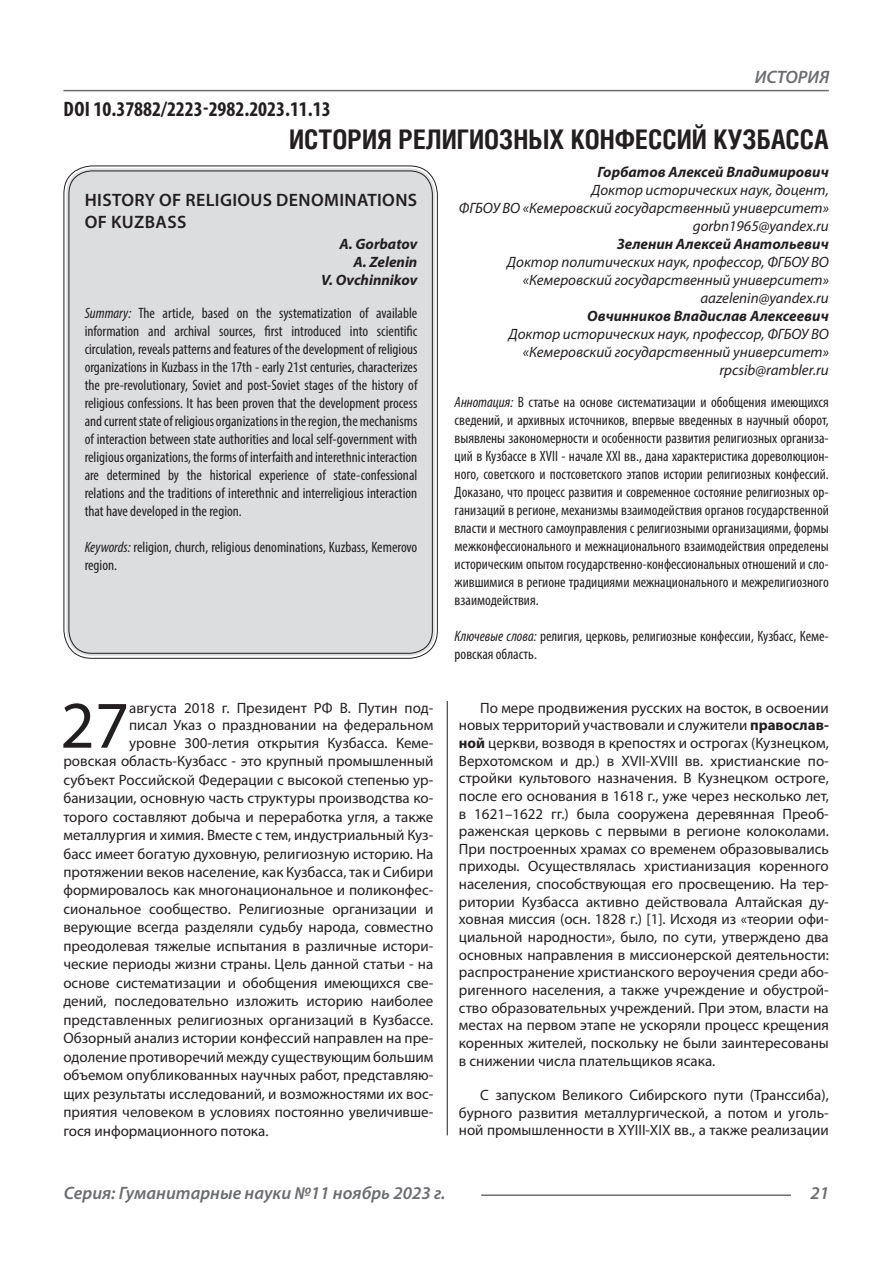
<style>
.page{position:relative;width:893px;height:1263px;background:#fff}
.page>*{position:absolute;margin:0;border:0;box-sizing:border-box;transform-origin:0 0}
.Статья_текст_первый{font:67.05px "Myriad Pro";color:#231f20}
.Статья_название{font:700 27px "Helios Cond C";color:#231f20}
.ДОИ{font:700 condensed 21px "Myriad Pro";color:#231f20}
.t1{font:italic 600 18px "Myriad Pro";color:#6c6d70}
.Статья_название_англ{font:600 18px/21.6px "Myriad Pro";letter-spacing:.02em;color:#231f20}
.Статья_текст{font:15px/17.7px "Myriad Pro";color:#231f20;text-align:justify}
.Статья_текст_первый-2{font:15px "Myriad Pro";color:#231f20}
.Статья_аннотация_анг{font:condensed 15px/18px "Myriad Pro";color:#231f20;text-align:justify}
.Статья_аннотация_тек{font:condensed 15px/18px "Myriad Pro";color:#231f20;text-align:justify}
.Статья_автор_инфо{font:italic 15px/18px "Myriad Pro";color:#231f20;text-align:right}
.Статья_автор_инфо-2{font:italic 700 15px "Myriad Pro";color:#231f20}
.Статья_автор_англ{font:italic 700 15px "Myriad Pro";color:#231f20}
.s1{font-style:italic}
.s2{font-weight:700}
</style>
<div class="page">
<hr style="left:447px;top:128px;width:1px;height:1007px;background:#231f20">
<hr style="left:63px;top:90px;width:766px;height:1px;background:#6c6d70">
<hr style="left:481px;top:1194px;width:310px;height:2px;background:#6c6d70">
<div style="left:443px;top:128px;width:10px;height:573px;background:#fff"></div>
<div style="left:66px;top:168px;width:369px;height:488px;background:#dcdddf;border-radius:26px"></div>
<p class="ДОИ" style="left:64px;top:96px;width:269px">DOI 10.37882/2223-2982.2023.11.13</p>
<p class="t1" style="left:755px;top:66px;width:76px">ИСТОРИЯ</p>
<p class="Статья_название" style="left:289px;top:124px;width:541px">ИСТОРИЯ РЕЛИГИОЗНЫХ КОНФЕССИЙ КУЗБАССА</p>
<p class="Статья_автор_инфо-2" style="left:598px;top:162px;width:233px">Горбатов Алексей Владимирович</p>
<p class="Статья_автор_инфо" style="left:459px;top:180px;width:371px">Доктор исторических наук, доцент,<br>ФГБОУ ВО «Кемеровский государственный университет»</p>
<p class="Статья_автор_инфо" style="left:693px;top:216px;width:137px">gorbn1965@yandex.ru</p>
<p class="Статья_автор_инфо-2" style="left:617px;top:234px;width:213px">Зеленин Алексей Анатольевич</p>
<p class="Статья_автор_инфо" style="left:507px;top:252px;width:323px">Доктор политических наук, профессор, ФГБОУ ВО «Кемеровский государственный университет»</p>
<p class="Статья_автор_инфо" style="left:700px;top:288px;width:130px">aazelenin@yandex.ru</p>
<p class="Статья_автор_инфо-2" style="left:587px;top:306px;width:243px">Овчинников Владислав Алексеевич</p>
<p class="Статья_автор_инфо" style="left:509px;top:324px;width:322px">Доктор исторических наук, профессор, ФГБОУ ВО «Кемеровский государственный университет»</p>
<p class="Статья_автор_инфо" style="left:719px;top:360px;width:111px">rpcsib@rambler.ru</p>
<p class="Статья_аннотация_тек" style="left:455px;top:393px;width:376px"><span class="s1">Аннотация:</span> В статье на основе систематизации и обобщения имеющихся сведений, и архивных источников, впервые введенных в научный оборот, выявлены закономерности и особенности развития религиозных организа&shy;ций в Кузбассе в XVII - начале XXI вв., дана характеристика дореволюцион&shy;ного, советского и постсоветского этапов истории религиозных конфессий.<br>Доказано, что процесс развития и современное состояние религиозных ор&shy;ганизаций в регионе, механизмы взаимодействия органов государственной власти и местного самоуправления с религиозными организациями, формы межконфессионального и межнационального взаимодействия определены историческим опытом государственно-конфессиональных отношений и сло&shy;жившимися в регионе традициями межнационального и межрелигиозного взаимодействия.</p>
<p class="Статья_аннотация_тек" style="left:455px;top:627px;width:376px"><span class="s1">Ключевые слова:</span> религия, церковь, религиозные конфессии, Кузбасс, Кеме&shy;ровская область.</p>
<p class="Статья_название_англ" style="left:85px;top:189px;width:334px">HISTORY OF RELIGIOUS DENOMINATIONS<br>OF KUZBASS</p>
<p class="Статья_автор_англ" style="left:340px;top:235px;width:79px">A. Gorbatov</p>
<p class="Статья_автор_англ" style="left:353px;top:253px;width:65px">A. Zelenin</p>
<p class="Статья_автор_англ" style="left:321px;top:271px;width:98px">V. Ovchinnikov</p>
<p class="Статья_аннотация_анг" style="left:85px;top:304px;width:334px"><span class="s1">Summary:</span> The article, based on the systematization of available information and archival sources, first introduced into scientific circulation, reveals patterns and features of the development of religious organizations in Kuzbass in the 17th - early 21st centuries, characterizes the pre-revolutionary, Soviet and post-Soviet stages of the history of religious confessions. It has been proven that the development process and current state of religious organizations in the region, the mechanisms of interaction between state authorities and local self-government with religious organizations, the forms of interfaith and interethnic interaction are determined by the historical experience of state-confessional relations and the traditions of interethnic and interreligious interaction that have developed in the region.</p>
<p class="Статья_аннотация_анг" style="left:85px;top:538px;width:334px"><span class="s1">Keywords:</span> religion, church, religious denominations, Kuzbass, Kemerovo region.</p>
<p class="Статья_текст_первый" style="left:60px;top:684px;width:70px">27</p>
<p class="Статья_текст_первый-2" style="left:129px;top:698px;width:306px">августа 2018 г. Президент РФ В. Путин под-</p>
<p class="Статья_текст_первый-2" style="left:129px;top:716px;width:306px">писал Указ о праздновании на федеральном</p>
<p class="Статья_текст_первый-2" style="left:129px;top:733px;width:306px">уровне 300-летия открытия Кузбасса. Кеме-</p>
<p class="Статья_текст_первый-2" style="left:63px;top:752px;width:371px">ровская область-Кузбасс - это крупный промышленный</p>
<p class="Статья_текст_первый-2" style="left:63px;top:770px;width:371px">субъект Российской Федерации с высокой степенью ур-</p>
<p class="Статья_текст_первый-2" style="left:63px;top:789px;width:371px">банизации, основную часть структуры производства ко-</p>
<p class="Статья_текст_первый-2" style="left:63px;top:807px;width:371px">торого составляют добыча и переработка угля, а также</p>
<p class="Статья_текст_первый-2" style="left:63px;top:826px;width:371px">металлургия и химия. Вместе с тем, индустриальный Куз-</p>
<p class="Статья_текст_первый-2" style="left:63px;top:844px;width:371px">басс имеет богатую духовную, религиозную историю. На</p>
<p class="Статья_текст_первый-2" style="left:63px;top:863px;width:371px">протяжении веков население, как Кузбасса, так и Сибири</p>
<p class="Статья_текст_первый-2" style="left:63px;top:881px;width:371px">формировалось как многонациональное и поликонфес-</p>
<p class="Статья_текст_первый-2" style="left:63px;top:900px;width:371px">сиональное сообщество. Религиозные организации и</p>
<p class="Статья_текст_первый-2" style="left:63px;top:918px;width:371px">верующие всегда разделяли судьбу народа, совместно</p>
<p class="Статья_текст_первый-2" style="left:63px;top:936px;width:371px">преодолевая тяжелые испытания в различные истори-</p>
<p class="Статья_текст_первый-2" style="left:63px;top:955px;width:371px">ческие периоды жизни страны. Цель данной статьи - на</p>
<p class="Статья_текст_первый-2" style="left:63px;top:973px;width:371px">основе систематизации и обобщения имеющихся све-</p>
<p class="Статья_текст_первый-2" style="left:63px;top:992px;width:371px">дений, последовательно изложить историю наиболее</p>
<p class="Статья_текст_первый-2" style="left:63px;top:1010px;width:371px">представленных религиозных организаций в Кузбассе.</p>
<p class="Статья_текст_первый-2" style="left:63px;top:1029px;width:371px">Обзорный анализ истории конфессий направлен на пре-</p>
<p class="Статья_текст_первый-2" style="left:63px;top:1047px;width:371px">одоление противоречий между существующим большим</p>
<p class="Статья_текст_первый-2" style="left:63px;top:1066px;width:371px">объемом опубликованных научных работ, представляю-</p>
<p class="Статья_текст_первый-2" style="left:63px;top:1084px;width:371px">щих результаты исследований, и возможностями их вос-</p>
<p class="Статья_текст_первый-2" style="left:63px;top:1103px;width:371px">приятия человеком в условиях постоянно увеличивше-</p>
<p class="Статья_текст_первый-2" style="left:63px;top:1121px;width:207px">гося информационного потока.</p>
<p class="Статья_текст" style="left:459px;top:698px;width:371px;text-indent:21px">По мере продвижения русских на восток, в освоении новых территорий участвовали и служители <span class="s2">православ&shy;ной</span> церкви, возводя в крепостях и острогах (Кузнецком, Верхотомском и др.) в XVII-XVIII вв. христианские по&shy;стройки культового назначения. В Кузнецком остроге, после его основания в 1618 г., уже через несколько лет, в 1621–1622 гг.) была сооружена деревянная Преоб&shy;раженская церковь с первыми в регионе колоколами.<br>При построенных храмах со временем образовывались приходы. Осуществлялась христианизация коренного населения, способствующая его просвещению. На тер&shy;ритории Кузбасса активно действовала Алтайская ду&shy;ховная миссия (осн. 1828 г.) [1]. Исходя из «теории офи&shy;циальной народности», было, по сути, утверждено два основных направления в миссионерской деятельности: распространение христианского вероучения среди або&shy;ригенного населения, а также учреждение и обустрой&shy;ство образовательных учреждений. При этом, власти на местах на первом этапе не ускоряли процесс крещения коренных жителей, поскольку не были заинтересованы в снижении числа плательщиков ясака.</p>
<p class="Статья_текст" style="left:459px;top:1086px;width:371px;text-indent:21px">С запуском Великого Сибирского пути (Транссиба), бурного развития металлургической, а потом и уголь&shy;ной промышленности в XYIII-XIX вв., а также реализации</p>
<p class="t1" style="left:64px;top:1182px;width:383px">Серия: Гуманитарные науки №11 ноябрь 2023 г.</p>
<p class="t1" style="left:810px;top:1182px;width:20px">21</p>
</div>
